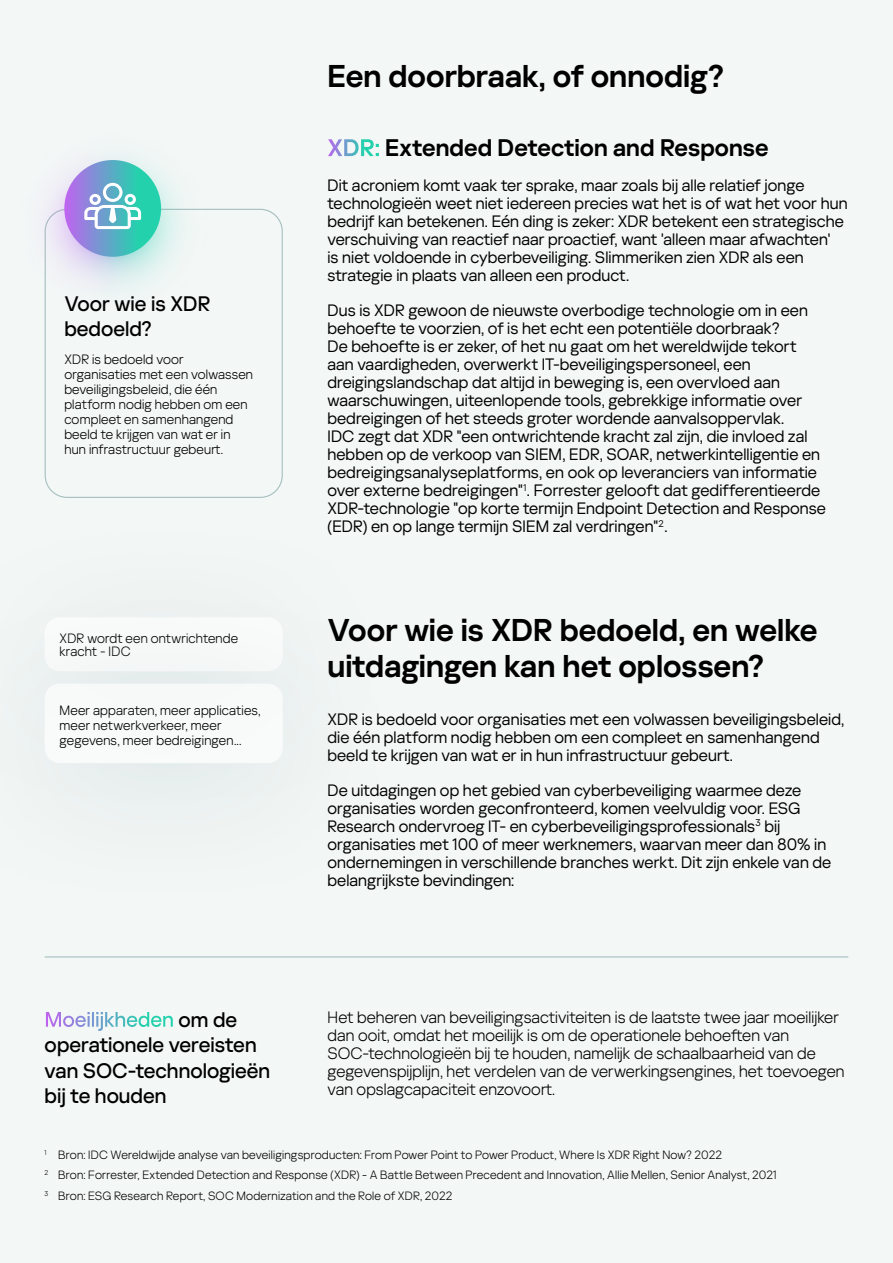
<style>
.page{position:relative;width:893px;height:1263px;background:#f3f7f6}
.page>*{position:absolute;margin:0;border:0;box-sizing:border-box;transform-origin:0 0}
.t1{font:600 31.5px/36px "Kaspersky Sans Display";color:#000}
.t2{font:600 24px "Kaspersky Sans Display";letter-spacing:.005em;color:#000}
.t3{font:500 21px/25.5px "Kaspersky Sans Display";color:#000}
.t4{font:16.5px/18px "Kaspersky Sans Display";letter-spacing:.005em;color:#000}
.t5{font:300 16.5px/18px "Kaspersky Sans Display";letter-spacing:.005em;color:#000}
.t6{font:300 13.5px/15px "Kaspersky Sans Display";letter-spacing:.015em;color:#000}
.t7{font:300 12px/20.7px "Kaspersky Sans Display";letter-spacing:.015em;color:#000}
.t8{font:300 7.05px "Kaspersky Sans Display";color:#000}
.s1{color:#fff}
</style>
<div class="page">
<div style="left:45px;top:684px;width:238px;height:79px;background:#f8fafa;border-radius:15px"></div>
<hr style="left:45px;top:956px;width:260px;height:1px;background:#a6bfbf">
<hr style="left:305px;top:956px;width:543px;height:1px;background:#a6bfbf">
<div style="left:45px;top:209px;width:238px;height:289px;border:1px solid #a6bfbf;border-radius:22px"></div>
<img style="left:44px;top:158px;width:163px;height:160px">
<svg style="left:64px;top:160px;width:97px;height:97px;background:#61a8c7"></svg>
<svg style="left:84px;top:183px;width:57px;height:46px"></svg>
<p class="t3" style="left:64px;top:289px;width:148px">Voor wie is XDR bedoeld?</p>
<p class="t6" style="left:64px;top:351px;width:190px">XDR is bedoeld voor organisaties met een volwassen beveiligingsbeleid, die één platform nodig hebben om een compleet en samenhangend beeld te krijgen van wat er in hun infrastructuur gebeurt.</p>
<p class="t6" style="left:60px;top:630px;width:180px;line-height:13.5px">XDR wordt een ontwrichtende kracht - IDC</p>
<p class="t6" style="left:60px;top:702px;width:203px">Meer apparaten, meer applicaties, meer netwerkverkeer, meer gegevens, meer bedreigingen...</p>
<h1 class="t1" style="left:327px;top:56px;width:398px">Een doorbraak, of onnodig?</h1>
<h2 class="t2" style="left:327px;top:130px;width:443px"><span class="s1">XDR:</span> Extended Detection and Response</h2>
<p class="t4" style="left:327px;top:175px;width:522px">Dit acroniem komt vaak ter sprake, maar zoals bij alle relatief jonge technologieën weet niet iedereen precies wat het is of wat het voor hun bedrijf kan betekenen. Eén ding is zeker: XDR betekent een strategische verschuiving van reactief naar proactief, want 'alleen maar afwachten'<br>is niet voldoende in cyberbeveiliging. Slimmeriken zien XDR als een strategie in plaats van alleen een product.</p>
<p class="t4" style="left:327px;top:300px;width:500px">Dus is XDR gewoon de nieuwste overbodige technologie om in een behoefte te voorzien, of is het echt een potentiële doorbraak?<br>De behoefte is er zeker, of het nu gaat om het wereldwijde tekort aan vaardigheden, overwerkt IT-beveiligingspersoneel, een dreigingslandschap dat altijd in beweging is, een overvloed aan waarschuwingen, uiteenlopende tools, gebrekkige informatie over bedreigingen of het steeds groter wordende aanvalsoppervlak.<br>IDC zegt dat XDR "een ontwrichtende kracht zal zijn, die invloed zal hebben op de verkoop van SIEM, EDR, SOAR, netwerkintelligentie en bedreigingsanalyseplatforms, en ook op leveranciers van informatie over externe bedreigingen"<sup>1</sup>. Forrester gelooft dat gedifferentieerde XDR-technologie "op korte termijn Endpoint Detection and Response (EDR) en op lange termijn SIEM zal verdringen"<sup>2</sup>.</p>
<h1 class="t1" style="left:327px;top:610px;width:492px">Voor wie is XDR bedoeld, en welke uitdagingen kan het oplossen?</h1>
<p class="t4" style="left:327px;top:709px;width:518px">XDR is bedoeld voor organisaties met een volwassen beveiligingsbeleid, die één platform nodig hebben om een compleet en samenhangend beeld te krijgen van wat er in hun infrastructuur gebeurt.</p>
<p class="t4" style="left:327px;top:780px;width:505px">De uitdagingen op het gebied van cyberbeveiliging waarmee deze organisaties worden geconfronteerd, komen veelvuldig voor. ESG Research ondervroeg IT- en cyberbeveiligingsprofessionals<sup>3</sup> bij organisaties met 100 of meer werknemers, waarvan meer dan 80% in ondernemingen in verschillende branches werkt. Dit zijn enkele van de belangrijkste bevindingen:</p>
<p class="t3" style="left:45px;top:1005px;width:227px"><span class="s1">Moeilijkheden</span> om de operationele vereisten van SOC-technologieën bij te houden</p>
<p class="t5" style="left:328px;top:1007px;width:518px">Het beheren van beveiligingsactiviteiten is de laatste twee jaar moeilijker dan ooit, omdat het moeilijk is om de operationele behoeften van SOC-technologieën bij te houden, namelijk de schaalbaarheid van de gegevenspijplijn, het verdelen van de verwerkingsengines, het toevoegen van opslagcapaciteit enzovoort.</p>
<p class="t8" style="left:45px;top:1147px;width:4px">1</p>
<p class="t8" style="left:45px;top:1168px;width:5px">2</p>
<p class="t8" style="left:45px;top:1188px;width:5px">3</p>
<p class="t7" style="left:58px;top:1143px;width:720px">Bron: IDC Wereldwijde analyse van beveiligingsproducten: From Power Point to Power Product, Where Is XDR Right Now? 2022<br>Bron: Forrester, Extended Detection and Response (XDR) - A Battle Between Precedent and Innovation, Allie Mellen, Senior Analyst, 2021<br>Bron: ESG Research Report, SOC Modernization and the Role of XDR, 2022</p>
</div>
